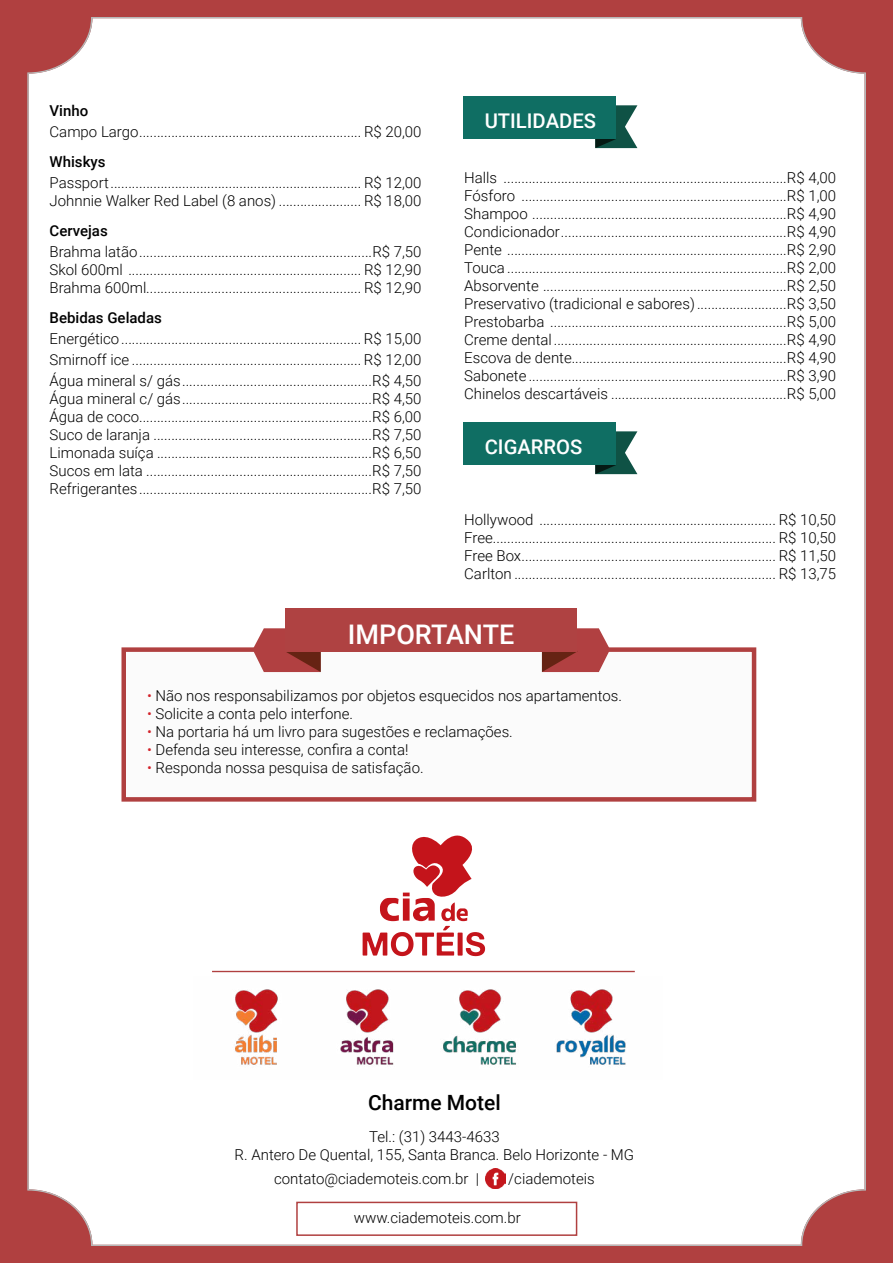
<style>
.page{position:relative;width:893px;height:1263px;background:#b04040}
.page>*{position:absolute;margin:0;border:0;box-sizing:border-box;transform-origin:0 0}
.t1{font:500 27px "Roboto";color:#fff}
.t2{font:500 21px "Roboto";color:#000}
.t3{font:500 20.25px "Roboto";color:#fff}
.t4{font:300 15px/18px "Roboto";color:#000;text-align:justify}
.t5{font:500 15px "Roboto";color:#000}
.s1{color:#d2232a}
</style>
<div class="page">
<div style="left:27px;top:17px;width:839px;height:1229px;background:#fff"></div>
<div style="left:121px;top:647px;width:635px;height:155px;background:#fbfbfb;border:4px solid #b04040"></div>
<svg style="left:253px;top:625px;width:68px;height:47px"></svg>
<svg style="left:542px;top:625px;width:68px;height:47px"></svg>
<div style="left:285px;top:608px;width:292px;height:43px;background:#af4242"></div>
<div style="left:296px;top:1202px;width:281px;height:34px;border:2px solid #b04040"></div>
<img style="left:193px;top:976px;width:469px;height:103px">
<svg style="left:363px;top:826px;width:122px;height:130px;background:#ebb3b5"></svg>
<hr style="left:212px;top:971px;width:423px;height:1px;background:#b04040">
<svg style="left:595px;top:105px;width:42px;height:43px"></svg>
<div style="left:463px;top:96px;width:153px;height:43px;background:#0f6e63"></div>
<svg style="left:595px;top:431px;width:42px;height:43px"></svg>
<div style="left:463px;top:422px;width:153px;height:43px;background:#0f6e63"></div>
<img style="left:485px;top:1168px;width:20px;height:20px">
<p class="t5" style="left:50px;top:100px;width:40px">Vinho</p>
<p class="t4" style="left:50px;top:122px;width:373px">Campo Largo.............................................................. R$ 20,00</p>
<p class="t5" style="left:50px;top:151px;width:57px">Whiskys</p>
<p class="t4" style="left:50px;top:173px;width:373px">Passport...................................................................... R$ 12,00<br>Johnnie Walker Red Label (8 anos) ....................... R$ 18,00</p>
<p class="t5" style="left:50px;top:220px;width:60px">Cervejas</p>
<p class="t4" style="left:50px;top:242px;width:374px">Brahma latão.................................................................R$ 7,50<br>Skol 600ml ................................................................. R$ 12,90<br>Brahma 600ml............................................................ R$ 12,90</p>
<p class="t5" style="left:50px;top:307px;width:114px">Bebidas Geladas</p>
<p class="t4" style="left:50px;top:327px;width:373px;line-height:21px">Energético................................................................... R$ 15,00<br>Smirnoff ice ................................................................ R$ 12,00<br>Água mineral s/ gás.....................................................R$ 4,50</p>
<p class="t4" style="left:50px;top:389px;width:373px">Água mineral c/ gás.....................................................R$ 4,50<br>Água de coco.................................................................R$ 6,00<br>Suco de laranja .............................................................R$ 7,50<br>Limonada suíça ............................................................R$ 6,50<br>Sucos em lata ...............................................................R$ 7,50<br>Refrigerantes.................................................................R$ 7,50</p>
<h3 class="t3" style="left:485px;top:107px;width:113px">UTILIDADES</h3>
<p class="t4" style="left:464px;top:168px;width:373px">Halls ...............................................................................R$ 4,00<br>Fósforo ..........................................................................R$ 1,00<br>Shampoo .......................................................................R$ 4,90<br>Condicionador...............................................................R$ 4,90<br>Pente ..............................................................................R$ 2,90<br>Touca ..............................................................................R$ 2,00<br>Absorvente ....................................................................R$ 2,50<br>Preservativo (tradicional e sabores).........................R$ 3,50<br>Prestobarba ..................................................................R$ 5,00<br>Creme dental .................................................................R$ 4,90<br>Escova de dente............................................................R$ 4,90<br>Sabonete ........................................................................R$ 3,90<br>Chinelos descartáveis .................................................R$ 5,00</p>
<h3 class="t3" style="left:485px;top:433px;width:99px">CIGARROS</h3>
<p class="t4" style="left:464px;top:510px;width:373px">Hollywood .................................................................. R$ 10,50<br>Free............................................................................... R$ 10,50<br>Free Box....................................................................... R$ 11,50<br>Carlton ......................................................................... R$ 13,75</p>
<h1 class="t1" style="left:348px;top:615px;width:168px">IMPORTANTE</h1>
<p class="t4" style="left:147px;top:686px;width:477px"><span class="s1">•</span> Não nos responsabilizamos por objetos esquecidos nos apartamentos.</p>
<p class="t4" style="left:147px;top:704px;width:208px"><span class="s1">•</span> Solicite a conta pelo interfone.</p>
<p class="t4" style="left:147px;top:722px;width:367px"><span class="s1">•</span> Na portaria há um livro para sugestões e reclamações.</p>
<p class="t4" style="left:147px;top:740px;width:263px"><span class="s1">•</span> Defenda seu interesse, confira a conta!</p>
<p class="t4" style="left:147px;top:758px;width:278px"><span class="s1">•</span> Responda nossa pesquisa de satisfação.</p>
<h2 class="t2" style="left:368px;top:1088px;width:134px">Charme Motel</h2>
<p class="t4" style="left:235px;top:1127px;width:401px;text-align:center">Tel.: (31) 3443-4633<br>R. Antero De Quental, 155, Santa Branca. Belo Horizonte - MG</p>
<p class="t4" style="left:274px;top:1169px;width:206px">contato@ciademoteis.com.br |</p>
<p class="t4" style="left:508px;top:1169px;width:88px">/ciademoteis</p>
<p class="t4" style="left:354px;top:1208px;width:168px">www.ciademoteis.com.br</p>
</div>
